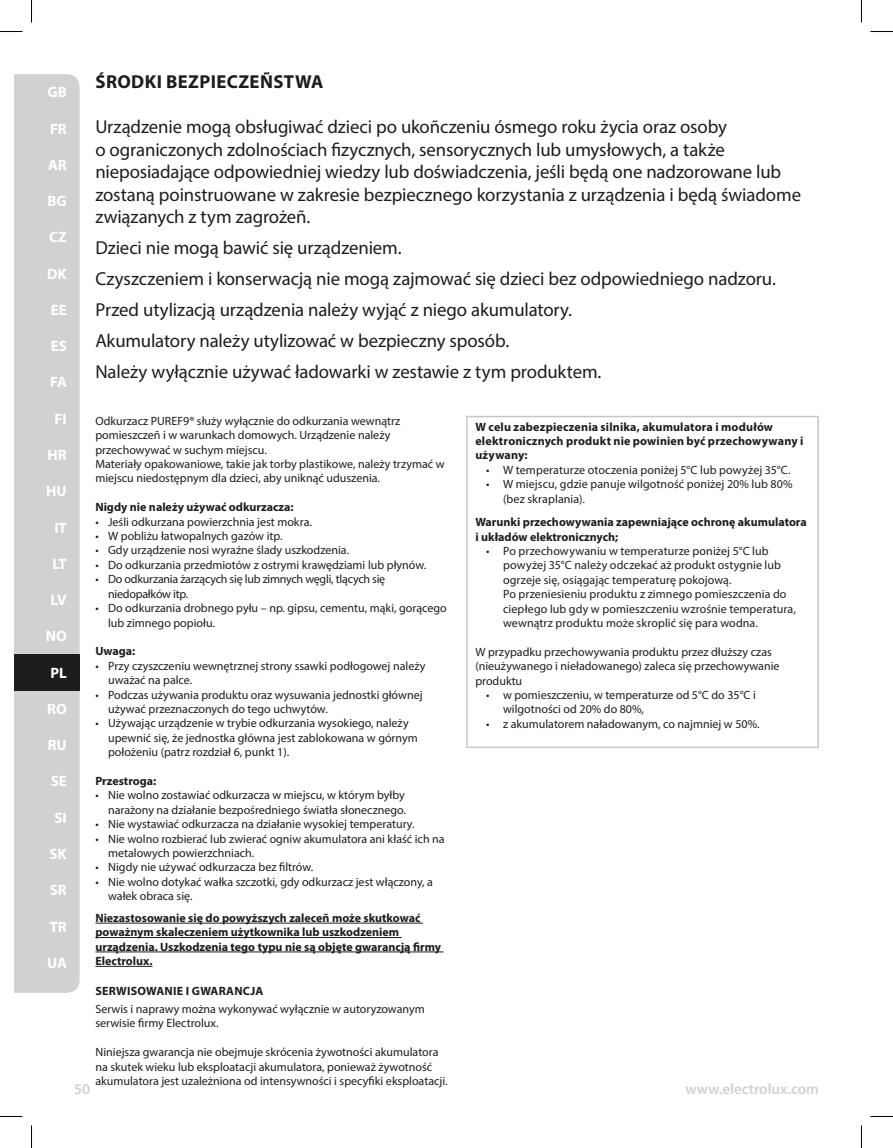
<style>
.page{position:relative;width:893px;height:1148px;background:#fff}
.page>*{position:absolute;margin:0;border:0;box-sizing:border-box;transform-origin:0 0}
.Safety{font:18.75px/22.5px "Myriad Pro";letter-spacing:-.005em;color:#1d1d1b}
.H0_-_Heading0{font:700 18.75px "Myriad Pro";letter-spacing:.02em;color:#1d1d1b}
.Abbrevation_tabs{font:700 15px "Myriad Pro";color:#fff}
.t1{font:600 15px "Myriad Pro";color:#d1d1d1}
.Body{font:12px/14.4px "Myriad Pro";color:#1d1d1b}
.Bold_Understrike{font:700 12px/14.4px "Myriad Pro";color:#1d1d1b}
.Body-2{font:700 12px/14.4px "Myriad Pro";color:#1d1d1b}
.Body-3{font:12px/14.4px "Myriad Pro";letter-spacing:-.02em;color:#1d1d1b}
.H1_-_Header1_notab{font:700 12px "Myriad Pro";letter-spacing:.02em;color:#1d1d1b}
</style>
<div class="page">
<div style="left:14px;top:74px;width:66px;height:918px;background:#d1d1d1"></div>
<div style="left:14px;top:654px;width:66px;height:37px;background:#1d1d1b"></div>
<hr style="left:95px;top:922px;width:328px;height:1px;background:#1d1d1b">
<hr style="left:95px;top:937px;width:306px;height:1px;background:#1d1d1b">
<hr style="left:95px;top:951px;width:348px;height:1px;background:#1d1d1b">
<hr style="left:95px;top:965px;width:57px;height:1px;background:#1d1d1b">
<hr style="left:466px;top:416px;width:352px;height:1px;background:#c7c7c6">
<hr style="left:466px;top:417px;width:1px;height:329px;background:#c7c7c6">
<hr style="left:817px;top:417px;width:1px;height:329px;background:#c7c7c6">
<hr style="left:466px;top:746px;width:352px;height:2px;background:#c7c7c6">
<svg style="left:0;top:31px;width:22px;height:1px"></svg>
<svg style="left:870px;top:31px;width:22px;height:1px"></svg>
<svg style="left:31px;top:0;width:1px;height:23px"></svg>
<svg style="left:31px;top:1125px;width:1px;height:22px"></svg>
<p class="H0_-_Heading0" style="left:95px;top:70px;width:229px">ŚRODKI BEZPIECZEÑSTWA</p>
<p class="Safety" style="left:95px;top:115px;width:707px">Urządzenie mogą obsługiwać dzieci po ukoñczeniu ósmego roku życia oraz osoby<br>o ograniczonych zdolnościach fizycznych, sensorycznych lub umysłowych, a także nieposiadające odpowiedniej wiedzy lub doświadczenia, jeśli będą one nadzorowane lub zostaną poinstruowane w zakresie bezpiecznego korzystania z urządzenia i będą świadome związanych z tym zagrożeñ.</p>
<p class="Safety" style="left:95px;top:236px;width:308px">Dzieci nie mogą bawić się urządzeniem.</p>
<p class="Safety" style="left:95px;top:267px;width:681px">Czyszczeniem i konserwacją nie mogą zajmować się dzieci bez odpowiedniego nadzoru.</p>
<p class="Safety" style="left:95px;top:298px;width:478px">Przed utylizacją urządzenia należy wyjąć z niego akumulatory.</p>
<p class="Safety" style="left:95px;top:329px;width:415px">Akumulatory należy utylizować w bezpieczny sposób.</p>
<p class="Safety" style="left:95px;top:360px;width:507px">Należy wyłącznie używać ładowarki w zestawie z tym produktem.</p>
<p class="Bold_Understrike" style="left:475px;top:419px;width:329px">W celu zabezpieczenia silnika, akumulatora i modułów elektronicznych produkt nie powinien być przechowywany i używany:</p>
<p class="Body" style="left:486px;top:462px;width:306px">• W temperaturze otoczenia poniżej 5°C lub powyżej 35°C.</p>
<p class="Body" style="left:503px;top:477px;width:291px;text-indent:-17px">• W miejscu, gdzie panuje wilgotność poniżej 20% lub 80% (bez skraplania).</p>
<p class="Body-2" style="left:475px;top:514px;width:332px">Warunki przechowywania zapewniające ochronę akumulatora i układów elektronicznych;</p>
<p class="Body" style="left:503px;top:543px;width:294px;text-indent:-17px">• Po przechowywaniu w temperaturze poniżej 5°C lub powyżej 35°C należy odczekać aż produkt ostygnie lub ogrzeje się, osiągając temperaturę pokojową.<br>Po przeniesieniu produktu z zimnego pomieszczenia do ciepłego lub gdy w pomieszczeniu wzrośnie temperatura, wewnątrz produktu może skroplić się para wodna.</p>
<p class="Body" style="left:475px;top:644px;width:305px">W przypadku przechowywania produktu przez dłuższy czas (nieużywanego i nieładowanego) zaleca się przechowywanie produktu</p>
<p class="Body" style="left:503px;top:687px;width:254px;text-indent:-17px">• w pomieszczeniu, w temperaturze od 5°C do 35°C i wilgotności od 20% do 80%,</p>
<p class="Body" style="left:486px;top:716px;width:275px">• z akumulatorem naładowanym, co najmniej w 50%.</p>
<p class="Abbrevation_tabs" style="left:47px;top:82px;width:21px">GB</p>
<p class="Abbrevation_tabs" style="left:50px;top:119px;width:18px">FR</p>
<p class="Abbrevation_tabs" style="left:48px;top:155px;width:20px">AR</p>
<p class="Abbrevation_tabs" style="left:47px;top:191px;width:21px">BG</p>
<p class="Abbrevation_tabs" style="left:49px;top:227px;width:19px">CZ</p>
<p class="Abbrevation_tabs" style="left:47px;top:264px;width:21px">DK</p>
<p class="Abbrevation_tabs" style="left:51px;top:300px;width:18px">EE</p>
<p class="Abbrevation_tabs" style="left:51px;top:336px;width:18px">ES</p>
<p class="Abbrevation_tabs" style="left:50px;top:372px;width:18px">FA</p>
<p class="Abbrevation_tabs" style="left:55px;top:409px;width:14px">FI</p>
<p class="Body" style="left:95px;top:413px;width:306px">Odkurzacz PUREF9® służy wyłącznie do odkurzania wewnątrz pomieszczeñ i w warunkach domowych. Urządzenie należy przechowywać w suchym miejscu.</p>
<p class="Body" style="left:95px;top:456px;width:350px">Materiały opakowaniowe, takie jak torby plastikowe, należy trzymać w miejscu niedostępnym dla dzieci, aby uniknąć uduszenia.</p>
<p class="Body-2" style="left:95px;top:499px;width:200px">Nigdy nie należy używać odkurzacza:</p>
<p class="Body" style="left:95px;top:514px;width:218px">• Jeśli odkurzana powierzchnia jest mokra.</p>
<p class="Body" style="left:95px;top:528px;width:188px">• W pobliżu łatwopalnych gazów itp.</p>
<p class="Body" style="left:95px;top:543px;width:255px">• Gdy urządzenie nosi wyraźne ślady uszkodzenia.</p>
<p class="Body" style="left:95px;top:557px;width:332px">• Do odkurzania przedmiotów z ostrymi krawędziami lub płynów.</p>
<p class="Body-3" style="left:108px;top:572px;width:278px;text-indent:-13px">• Do odkurzania żarzących się lub zimnych węgli, tlących się niedopałków itp.</p>
<p class="Body" style="left:108px;top:600px;width:340px;text-indent:-13px">• Do odkurzania drobnego pyłu – np. gipsu, cementu, mąki, gorącego lub zimnego popiołu.</p>
<p class="Body-2" style="left:95px;top:643px;width:41px">Uwaga:</p>
<p class="Body" style="left:108px;top:658px;width:319px;text-indent:-13px">• Przy czyszczeniu wewnętrznej strony ssawki podłogowej należy uważać na palce.</p>
<p class="Body" style="left:108px;top:687px;width:316px;text-indent:-13px">• Podczas używania produktu oraz wysuwania jednostki głównej używać przeznaczonych do tego uchwytów.</p>
<p class="Body" style="left:108px;top:716px;width:311px;text-indent:-13px">• Używając urządzenie w trybie odkurzania wysokiego, należy upewnić się, że jednostka główna jest zablokowana w górnym położeniu (patrz rozdział 6, punkt 1).</p>
<p class="Body-2" style="left:95px;top:773px;width:62px">Przestroga:</p>
<p class="Body" style="left:95px;top:788px;width:312px;text-align:right">• Nie wolno zostawiać odkurzacza w miejscu, w którym byłby narażony na działanie bezpośredniego światła słonecznego.</p>
<p class="Body" style="left:95px;top:816px;width:320px">• Nie wystawiać odkurzacza na działanie wysokiej temperatury.</p>
<p class="Body" style="left:108px;top:831px;width:338px;text-indent:-13px">• Nie wolno rozbierać lub zwierać ogniw akumulatora ani kłaść ich na metalowych powierzchniach.</p>
<p class="Body" style="left:95px;top:860px;width:219px">• Nigdy nie używać odkurzacza bez filtrów.</p>
<p class="Body" style="left:108px;top:874px;width:326px;text-indent:-13px">• Nie wolno dotykać wałka szczotki, gdy odkurzacz jest włączony, a wałek obraca się.</p>
<p class="Bold_Understrike" style="left:95px;top:910px;width:347px">Niezastosowanie się do powyższych zaleceñ może skutkować poważnym skaleczeniem użytkownika lub uszkodzeniem urządzenia. Uszkodzenia tego typu nie są objęte gwarancją firmy Electrolux.</p>
<p class="H1_-_Header1_notab" style="left:95px;top:983px;width:169px">SERWISOWANIE I GWARANCJA</p>
<p class="Body" style="left:95px;top:1001px;width:331px">Serwis i naprawy można wykonywać wyłącznie w autoryzowanym serwisie firmy Electrolux.</p>
<p class="Body" style="left:95px;top:1044px;width:354px">Niniejsza gwarancja nie obejmuje skrócenia żywotności akumulatora na skutek wieku lub eksploatacji akumulatora, ponieważ żywotność akumulatora jest uzależniona od intensywności i specyfiki eksploatacji.</p>
<p class="Abbrevation_tabs" style="left:48px;top:445px;width:21px">HR</p>
<p class="Abbrevation_tabs" style="left:46px;top:481px;width:22px">HU</p>
<p class="Abbrevation_tabs" style="left:54px;top:517px;width:14px">IT</p>
<p class="Abbrevation_tabs" style="left:52px;top:554px;width:16px">LT</p>
<p class="Abbrevation_tabs" style="left:51px;top:590px;width:18px">LV</p>
<p class="Abbrevation_tabs" style="left:46px;top:626px;width:23px">NO</p>
<p class="Abbrevation_tabs" style="left:50px;top:662px;width:18px">PL</p>
<p class="Abbrevation_tabs" style="left:47px;top:699px;width:21px">RO</p>
<p class="Abbrevation_tabs" style="left:48px;top:735px;width:21px">RU</p>
<p class="Abbrevation_tabs" style="left:51px;top:771px;width:18px">SE</p>
<p class="Abbrevation_tabs" style="left:54px;top:807px;width:14px">SI</p>
<p class="Abbrevation_tabs" style="left:49px;top:844px;width:19px">SK</p>
<p class="Abbrevation_tabs" style="left:50px;top:880px;width:18px">SR</p>
<p class="Abbrevation_tabs" style="left:50px;top:916px;width:19px">TR</p>
<p class="Abbrevation_tabs" style="left:47px;top:952px;width:21px">UA</p>
<p class="t1" style="left:74px;top:1079px;width:18px">50</p>
<p class="t1" style="left:685px;top:1078px;width:135px">www.electrolux.com</p>
</div>
